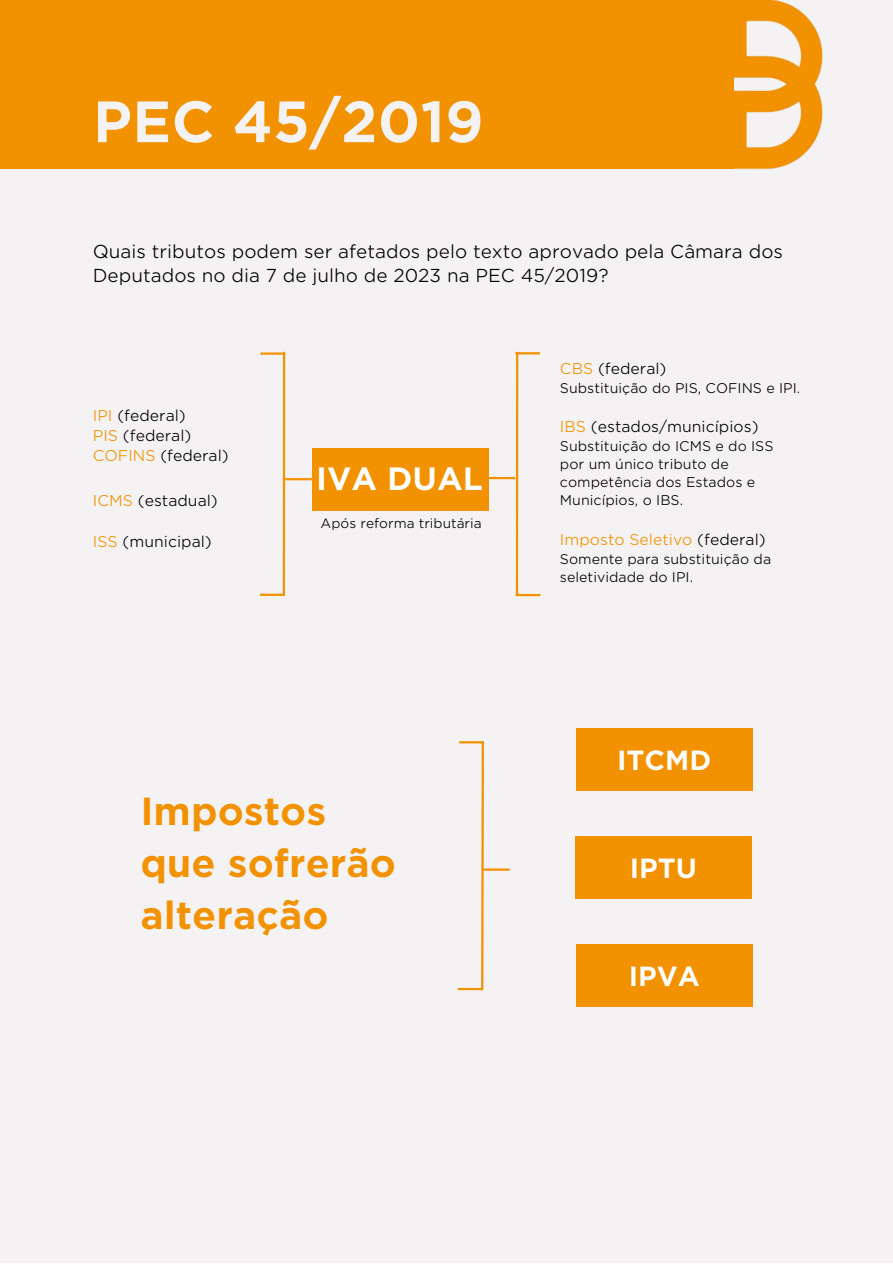
<style>
.page{position:relative;width:893px;height:1264px;background:#fff}
.page>*{position:absolute;margin:0;border:0;box-sizing:border-box;transform-origin:0 0}
.t1{font:700 55.8px "Gotham S Sm";color:#f4f2f2}
.t2{font:700 37.5px "Gotham S Sm";color:#f29200}
.t3{font:700 30.9px "Gotham S Sm";color:#fff}
.t4{font:700 26.55px "Gotham S Sm";color:#fff}
.t5{font:300 18px/24.8px "Gotham S Sm";color:#000}
.t6{font:300 15px "Gotham S Sm";color:#000}
.t7{font:300 15px "Gotham S Sm";color:#f39200}
.t8{font:300 13.5px/18px "Gotham S Sm";color:#000}
.t9{font:300 13.05px "Gotham S Sm";color:#000}
.s1{color:#f39200}
.s2{color:#f29200}
.s3{color:#000}
</style>
<div class="page">
<div style="left:0;top:0;width:892px;height:1262px;background:#f4f2f2"></div>
<img style="left:731px;top:0;width:92px;height:170px">
<div style="left:0;top:0;width:734px;height:168px;background:#f39200"></div>
<hr style="left:260px;top:593px;width:25px;height:3px;background:#f39200">
<hr style="left:285px;top:478px;width:27px;height:2px;background:#f39200">
<hr style="left:260px;top:352px;width:25px;height:3px;background:#f39200">
<div style="left:312px;top:448px;width:176px;height:62px;background:#f39200"></div>
<hr style="left:488px;top:477px;width:27px;height:2px;background:#f39200">
<hr style="left:516px;top:352px;width:2px;height:244px;background:#f39200">
<hr style="left:515px;top:352px;width:25px;height:2px;background:#f39200">
<hr style="left:515px;top:594px;width:25px;height:2px;background:#f39200">
<div style="left:576px;top:728px;width:176px;height:63px;background:#f39200"></div>
<div style="left:575px;top:836px;width:176px;height:62px;background:#f39200"></div>
<div style="left:576px;top:943px;width:176px;height:63px;background:#f39200"></div>
<hr style="left:458px;top:987px;width:24px;height:3px;background:#f39200">
<svg style="left:480px;top:743px;width:5px;height:248px"></svg>
<hr style="left:459px;top:741px;width:25px;height:2px;background:#f39200">
<hr style="left:482px;top:868px;width:27px;height:2px;background:#f39200">
<hr style="left:283px;top:352px;width:2px;height:244px;background:#f39200">
<p class="t1" style="left:93px;top:89px;width:392px">PEC 45/2019</p>
<p class="t5" style="left:93px;top:239px;width:691px">Quais tributos podem ser afetados pelo texto aprovado pela Câmara dos<br>Deputados no dia 7 de julho de 2023 na PEC 45/2019?</p>
<p class="t6" style="left:93px;top:406px;width:94px"><span class="s1">IPI</span> (federal)</p>
<p class="t6" style="left:93px;top:426px;width:100px"><span class="s2">PIS</span> (federal)</p>
<p class="t6" style="left:93px;top:447px;width:137px"><span class="s1">COFINS</span> (federal)</p>
<p class="t6" style="left:93px;top:492px;width:126px"><span class="s2">ICMS</span> (estadual)</p>
<p class="t6" style="left:93px;top:532px;width:120px"><span class="s1">ISS</span> (municipal)</p>
<p class="t3" style="left:316px;top:460px;width:168px">IVA DUAL</p>
<p class="t9" style="left:320px;top:515px;width:163px">Após reforma tributária</p>
<p class="t2" style="left:140px;top:788px;width:187px">Impostos</p>
<p class="t2" style="left:140px;top:840px;width:257px">que sofrerão</p>
<p class="t2" style="left:140px;top:892px;width:190px">alteração</p>
<p class="t6" style="left:560px;top:359px;width:108px"><span class="s1">CBS</span> (federal)</p>
<p class="t8" style="left:560px;top:379px;width:242px">Substituição do PIS, COFINS e IPI.</p>
<p class="t6" style="left:560px;top:417px;width:200px"><span class="s1">IBS</span> (estados/municípios)</p>
<p class="t8" style="left:560px;top:437px;width:215px">Substituição do ICMS e do ISS por um único tributo de competência dos Estados e<br>Municípios, o IBS.</p>
<p class="t7" style="left:560px;top:530px;width:207px">Imposto Seletivo <span class="s3">(federal)</span></p>
<p class="t8" style="left:560px;top:550px;width:213px">Somente para substituição da seletividade do IPI.</p>
<p class="t4" style="left:617px;top:744px;width:96px">ITCMD</p>
<p class="t4" style="left:629px;top:852px;width:69px">IPTU</p>
<p class="t4" style="left:628px;top:960px;width:73px">IPVA</p>
</div>
